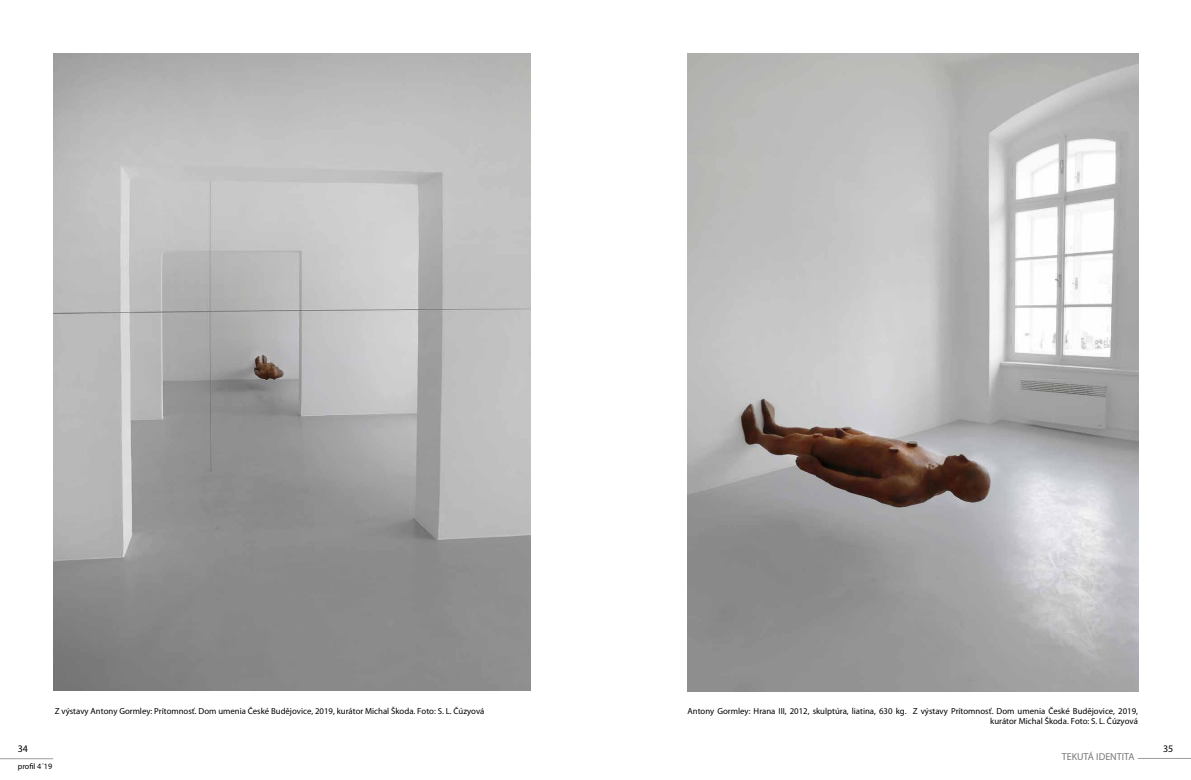
<style>
.page{position:relative;width:1191px;height:780px;background:#fff}
.page>*{position:absolute;margin:0;border:0;box-sizing:border-box;transform-origin:0 0}
.t1{font:10px "Myriad Pro";color:#77787a}
.t2{font:10px "Myriad Pro";color:#000}
.t3{font:8.75px/10.5px "Myriad Pro";color:#000;text-align:right}
.t4{font:8.12px "Myriad Pro";color:#000}
</style>
<div class="page">
<hr style="left:0;top:758px;width:53px;height:1px;background:#9c9e9f">
<hr style="left:1137px;top:758px;width:54px;height:1px;background:#9c9e9f">
<img style="left:687px;top:53px;width:451px;height:638px">
<img style="left:53px;top:54px;width:477px;height:636px">
<p class="t3" style="left:55px;top:705px;width:431px">Z výstavy Antony Gormley: Prítomnosť. Dom umenia České Budějovice, 2019, kurátor Michal Škoda. Foto: S. L. Čúzyová</p>
<p class="t3" style="left:687px;top:705px;width:452px">Antony Gormley: Hrana III, 2012, skulptúra, liatina, 630 kg. Z výstavy Prítomnosť. Dom umenia České Budějovice, 2019, kurátor Michal Škoda. Foto: S. L. Čúzyová</p>
<p class="t2" style="left:18px;top:742px;width:12px">34</p>
<p class="t2" style="left:1163px;top:742px;width:12px">35</p>
<p class="t4" style="left:18px;top:761px;width:36px">profil 4´19</p>
<p class="t1" style="left:1061px;top:751px;width:74px">TEKUTÁ IDENTITA</p>
</div>
